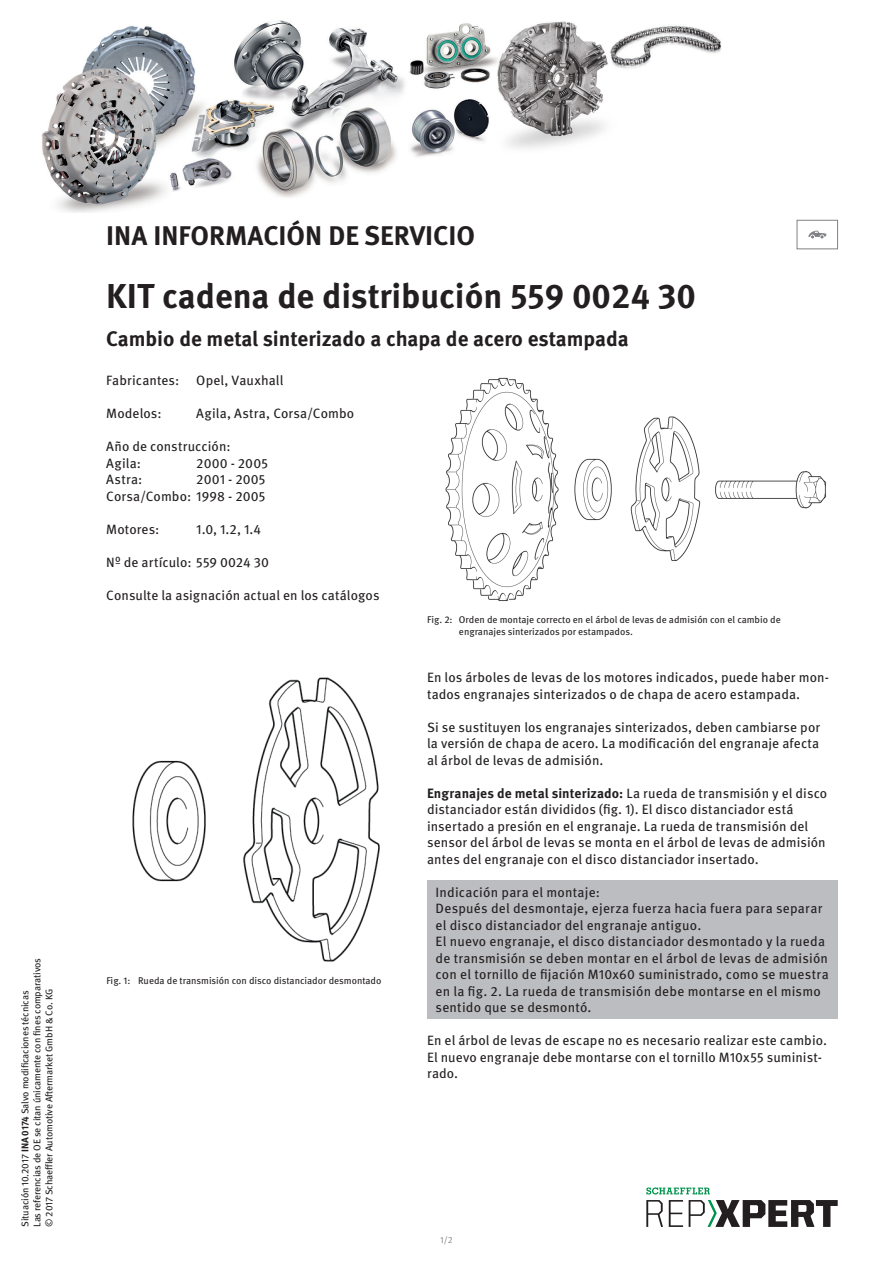
<style>
.page{position:relative;width:893px;height:1263px;background:#fff}
.page>*{position:absolute;margin:0;border:0;box-sizing:border-box;transform-origin:0 0}
.t1{font:700 34.5px "Meta OT";color:#231f20}
.t2{font:700 27px "Meta OT";color:#231f20}
.t3{font:700 21px "Meta OT";letter-spacing:-.005em;color:#231f20}
.t4{font:13.5px/16.5px "Meta OT";letter-spacing:.01em;color:#231f20}
.t5{font:9.75px/12px "Meta OT";letter-spacing:-.01em;color:#231f20}
.t6{font:9px "Meta OT Norm";color:#808285}
.s1{font-weight:700}
</style>
<div class="page">
<img style="left:445px;top:377px;width:382px;height:224px">
<div style="left:427px;top:880px;width:411px;height:139px;background:#bcbdc0"></div>
<img style="left:132px;top:677px;width:248px;height:285px">
<div style="left:797px;top:220px;width:41px;height:29px;border:1px solid #808285"></div>
<svg style="left:808px;top:231px;width:18px;height:7px"></svg>
<img style="left:42px;top:20px;width:679px;height:193px">
<svg style="left:646px;top:1200px;width:17px;height:27px"></svg>
<svg style="left:669px;top:1200px;width:14px;height:27px"></svg>
<svg style="left:689px;top:1200px;width:149px;height:27px"></svg>
<svg style="left:646px;top:1187px;width:64px;height:7px"></svg>
<p class="t5" style="left:19px;top:1227px;width:270px;rotate:-90deg">Situación 10.2017 <span class="s1">INA 0174</span> Salvo modificaciones técnicas<br>Las referencias de OE se citan únicamente con fines comparativos © 2017 Schaeffler Automotive Aftermarket GmbH &amp; Co. KG</p>
<h2 class="t2" style="left:106px;top:218px;width:370px">INA INFORMACIÓN DE SERVICIO</h2>
<h1 class="t1" style="left:106px;top:275px;width:591px">KIT cadena de distribución 559 0024 30</h1>
<h3 class="t3" style="left:106px;top:326px;width:524px">Cambio de metal sinterizado a chapa de acero estampada</h3>
<p class="t4" style="left:106px;top:373px;width:75px">Fabricantes:</p>
<p class="t4" style="left:196px;top:373px;width:89px">Opel, Vauxhall</p>
<p class="t4" style="left:106px;top:405px;width:57px">Modelos:</p>
<p class="t4" style="left:196px;top:405px;width:159px">Agila, Astra, Corsa/Combo</p>
<p class="t4" style="left:106px;top:438px;width:126px">Año de construcción:<br>Agila:</p>
<p class="t4" style="left:196px;top:455px;width:73px">2000 - 2005</p>
<p class="t4" style="left:106px;top:471px;width:38px">Astra:</p>
<p class="t4" style="left:106px;top:471px;width:161px;text-align:right">2001 - 2005<br>Corsa/Combo: 1998 - 2005</p>
<p class="t4" style="left:106px;top:521px;width:55px">Motores:</p>
<p class="t4" style="left:196px;top:521px;width:66px">1.0, 1.2, 1.4</p>
<p class="t4" style="left:106px;top:554px;width:164px">Nº de artículo: 559 0024 30</p>
<p class="t4" style="left:106px;top:587px;width:275px">Consulte la asignación actual en los catálogos</p>
<p class="t5" style="left:106px;top:974px;width:277px">Fig. 1: Rueda de transmisión con disco distanciador desmontado</p>
<p class="t5" style="left:459px;top:614px;width:323px;text-indent:-32px">Fig. 2: Orden de montaje correcto en el árbol de levas de admisión con el cambio de engranajes sinterizados por estampados.</p>
<p class="t4" style="left:427px;top:670px;width:404px">En los árboles de levas de los motores indicados, puede haber mon&shy;tados engranajes sinterizados o de chapa de acero estampada.</p>
<p class="t4" style="left:427px;top:719px;width:395px;text-align:justify">Si se sustituyen los engranajes sinterizados, deben cambiarse por la versión de chapa de acero. La modificación del engranaje afecta al árbol de levas de admisión.</p>
<p class="t4" style="left:427px;top:785px;width:402px"><span class="s1">Engranajes de metal sinterizado:</span> La rueda de transmisión y el disco distanciador están divididos (fig. 1). El disco distanciador está insertado a presión en el engranaje. La rueda de transmisión del sensor del árbol de levas se monta en el árbol de levas de admisión antes del engranaje con el disco distanciador insertado.</p>
<p class="t4" style="left:436px;top:884px;width:395px">Indicación para el montaje:<br>Después del desmontaje, ejerza fuerza hacia fuera para separar el disco distanciador del engranaje antiguo.<br>El nuevo engranaje, el disco distanciador desmontado y la rueda de transmisión se deben montar en el árbol de levas de admisión con el tornillo de fijación M10x60 suministrado, como se muestra en la fig. 2. La rueda de transmisión debe montarse en el mismo sentido que se desmontó.</p>
<p class="t4" style="left:427px;top:1033px;width:401px">En el árbol de levas de escape no es necesario realizar este cambio.<br>El nuevo engranaje debe montarse con el tornillo M10x55 suminist&shy;rado.</p>
<p class="t6" style="left:440px;top:1235px;width:14px">1/2</p>
</div>
